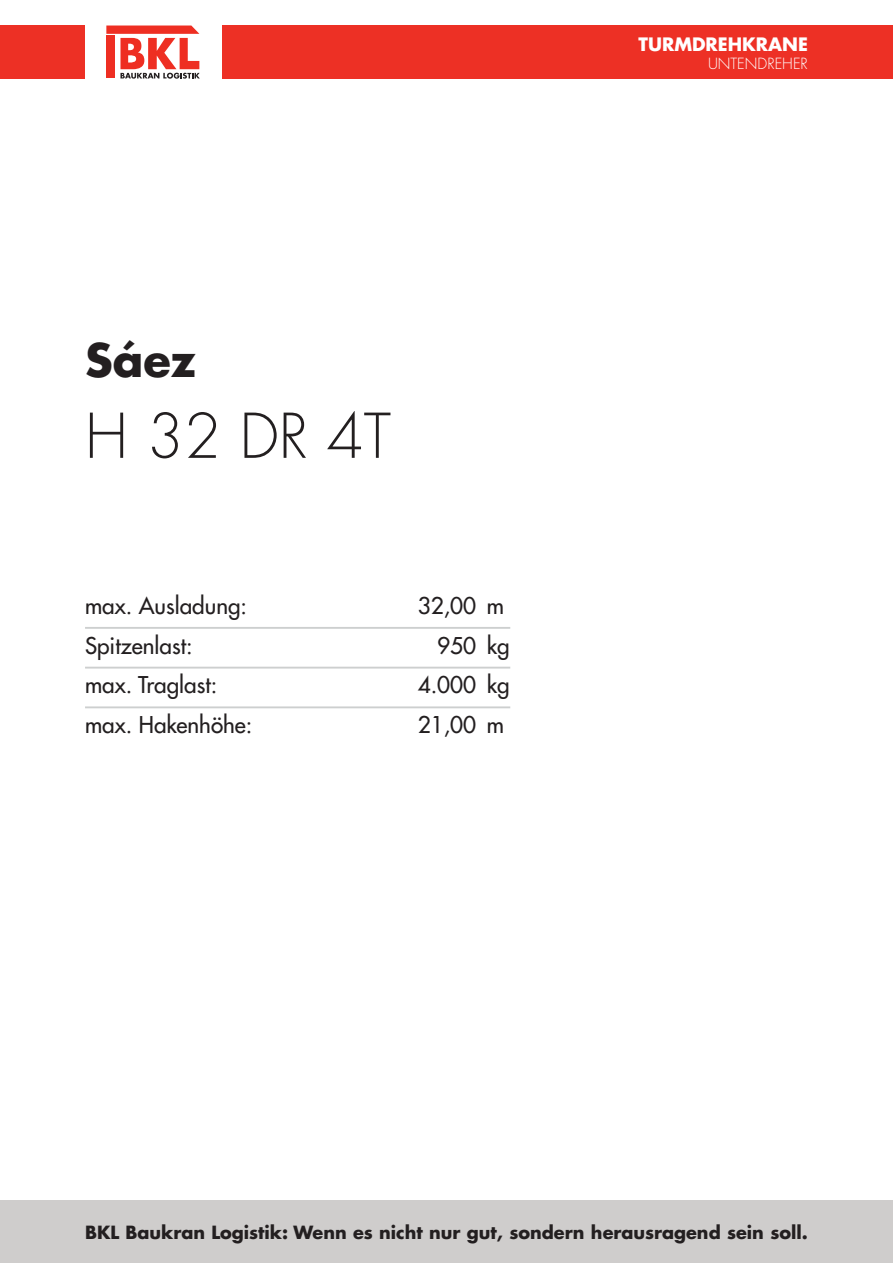
<style>
.page{position:relative;width:893px;height:1263px;background:#fff}
.page>*{position:absolute;margin:0;border:0;box-sizing:border-box;transform-origin:0 0}
.t1{font:300 60px "Futura LT Pro";color:#231f20}
.t2{font:700 45px "Futura LT Pro";color:#231f20}
.t3{font:500 22.5px "Futura LT Pro";color:#231f20}
.t4{font:700 18px "Futura LT Pro";color:#fff}
.t5{font:700 17.7px "Futura LT Pro";color:#231f20}
.t6{font:300 15px "Futura LT Pro";color:#fff}
</style>
<div class="page">
<div style="left:0;top:26px;width:893px;height:53px;background:#ed3025"></div>
<div style="left:85px;top:25px;width:136px;height:54px;background:#fff"></div>
<svg style="left:106px;top:26px;width:94px;height:53px"></svg>
<div style="left:0;top:1199px;width:893px;height:64px;background:#cfcdcc"></div>
<hr style="left:85px;top:627px;width:425px;height:2px;background:#cdcfcf">
<hr style="left:85px;top:667px;width:425px;height:1px;background:#cdcfcf">
<hr style="left:85px;top:706px;width:425px;height:2px;background:#cdcfcf">
<h2 class="t2" style="left:85px;top:326px;width:113px">Sáez</h2>
<h1 class="t1" style="left:85px;top:397px;width:307px">H 32 DR 4T</h1>
<p class="t3" style="left:85px;top:589px;width:164px">max. Ausladung:</p>
<p class="t3" style="left:418px;top:589px;width:88px">32,00 m</p>
<p class="t3" style="left:85px;top:629px;width:109px">Spitzenlast:</p>
<p class="t3" style="left:437px;top:629px;width:74px">950 kg</p>
<p class="t3" style="left:85px;top:668px;width:134px">max. Traglast:</p>
<p class="t3" style="left:418px;top:668px;width:94px">4.000 kg</p>
<p class="t3" style="left:85px;top:708px;width:169px">max. Hakenhöhe:</p>
<p class="t3" style="left:418px;top:708px;width:88px">21,00 m</p>
<p class="t4" style="left:639px;top:30px;width:171px">TURMDREHKRANE</p>
<p class="t6" style="left:708px;top:54px;width:101px">UNTENDREHER</p>
<p class="t5" style="left:85px;top:1218px;width:724px">BKL Baukran Logistik: Wenn es nicht nur gut, sondern herausragend sein soll.</p>
</div>
